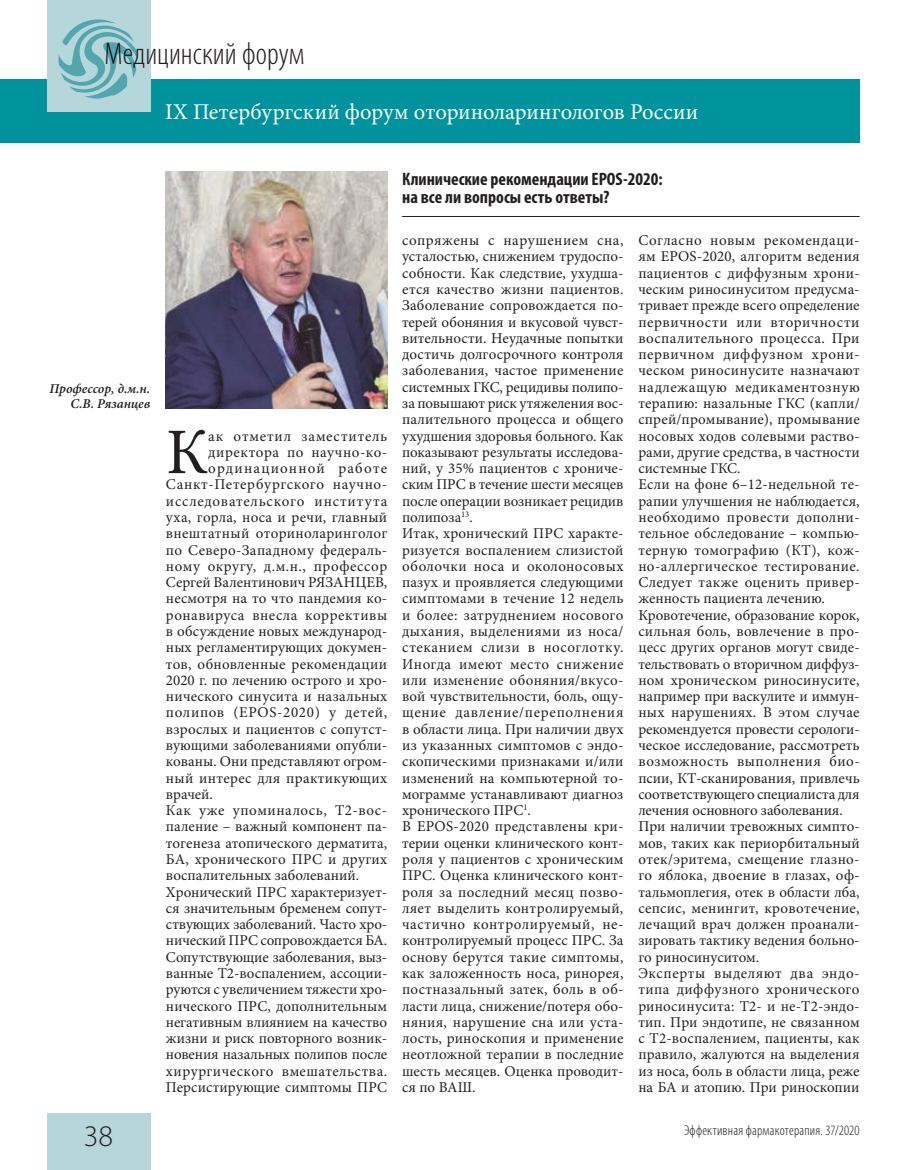
<style>
.page{position:relative;width:915px;height:1170px;background:#fff}
.page>*{position:absolute;margin:0;border:0;box-sizing:border-box;transform-origin:0 0}
.t1{font:65.1px "Minion Pro";color:#231f20}
.t2{font:300 condensed 31.5px "Myriad Pro";color:#231f20}
.t3{font:300 30px "Myriad Pro";color:#231f20}
.t4{font:22.5px "Minion Pro";letter-spacing:.005em;color:#fff}
.t5{font:700 condensed 18px/18px "Myriad Pro";color:#231f20}
.t6{font:15px/16.2px "Minion Pro";letter-spacing:.01em;color:#231f20}
.t7{font:15px "Minion Pro";letter-spacing:-.01em;color:#231f20}
.t8{font:15px "Minion Pro";letter-spacing:.035em;color:#231f20}
.t9{font:15px "Minion Pro";letter-spacing:.04em;color:#231f20}
.t10{font:15px "Minion Pro";letter-spacing:.03em;color:#231f20}
.t11{font:15px "Minion Pro";letter-spacing:.05em;color:#231f20}
.t12{font:15px "Minion Pro";letter-spacing:.045em;color:#231f20}
.t13{font:15px "Minion Pro";letter-spacing:.055em;color:#231f20}
.t14{font:15px "Minion Pro";letter-spacing:.08em;color:#231f20}
.t15{font:300 condensed 14.25px "Myriad Pro";letter-spacing:.015em;color:#231f20}
.t16{font:italic 600 13.5px/15px "Minion Pro";color:#231f20;text-align:right}
</style>
<div class="page">
<hr style="left:402px;top:216px;width:457px;height:1px;background:#231f20">
<img style="left:166px;top:172px;width:221px;height:236px">
<div style="left:0;top:79px;width:859px;height:64px;background:#00939d"></div>
<div style="left:47px;top:0;width:103px;height:111px;background:#b5d7db"></div>
<div style="left:47px;top:1113px;width:103px;height:56px;background:#b5d7db"></div>
<svg style="left:58px;top:19px;width:80px;height:80px"></svg>
<h2 class="t2" style="left:104px;top:35px;width:201px">Медицинский форум</h2>
<h3 class="t4" style="left:165px;top:96px;width:534px">IX Петербургский форум оториноларингологов России</h3>
<p class="t16" style="left:49px;top:381px;width:102px">Профессор, д.м.н.<br>С.В. Рязанцев</p>
<h3 class="t3" style="left:84px;top:1117px;width:31px">38</h3>
<h1 class="t1" style="left:166px;top:408px;width:44px">К</h1>
<p class="t13" style="left:208px;top:425px;width:180px">ак отметил заместитель</p>
<p class="t8" style="left:208px;top:442px;width:180px">директора по научно-ко-</p>
<p class="t14" style="left:208px;top:458px;width:180px">ординационной работе</p>
<p class="t9" style="left:166px;top:474px;width:223px">Санкт-Петербургского научно-</p>
<p class="t11" style="left:166px;top:491px;width:223px">исследовательского института</p>
<p class="t6" style="left:166px;top:509px;width:223px">уха, горла, носа и речи, главный</p>
<p class="t6" style="left:166px;top:525px;width:223px">внештатный оториноларинголог</p>
<p class="t6" style="left:166px;top:541px;width:223px">по Северо-Западному федераль-</p>
<p class="t9" style="left:166px;top:556px;width:223px">ному округу, д.м.н., профессор</p>
<p class="t6" style="left:166px;top:574px;width:223px">Сергей Валентинович РЯЗАНЦЕВ,</p>
<p class="t6" style="left:166px;top:590px;width:223px">несмотря на то что пандемия ко-</p>
<p class="t8" style="left:166px;top:604px;width:223px">ронавируса внесла коррективы</p>
<p class="t6" style="left:166px;top:623px;width:223px">в обсуждение новых международ-</p>
<p class="t6" style="left:166px;top:639px;width:223px">ных регламентирующих докумен-</p>
<p class="t6" style="left:166px;top:655px;width:223px">тов, обновленные рекомендации</p>
<p class="t6" style="left:166px;top:672px;width:223px">2020 г. по лечению острого и хро-</p>
<p class="t6" style="left:166px;top:688px;width:223px">нического синусита и назальных</p>
<p class="t12" style="left:166px;top:702px;width:223px">полипов (EPOS-2020) у детей,</p>
<p class="t6" style="left:166px;top:720px;width:223px">взрослых и пациентов с сопутст-</p>
<p class="t6" style="left:166px;top:737px;width:223px">вующими заболеваниями опубли-</p>
<p class="t6" style="left:166px;top:753px;width:223px">кованы. Они представляют огром-</p>
<p class="t6" style="left:166px;top:769px;width:223px">ный интерес для практикующих</p>
<p class="t6" style="left:166px;top:786px;width:49px">врачей.</p>
<p class="t8" style="left:166px;top:800px;width:223px">Как уже упоминалось, Т2-вос-</p>
<p class="t6" style="left:166px;top:818px;width:223px">паление – важный компонент па-</p>
<p class="t6" style="left:166px;top:834px;width:223px">тогенеза атопического дерматита,</p>
<p class="t6" style="left:166px;top:851px;width:223px">БА, хронического ПРС и других</p>
<p class="t6" style="left:166px;top:867px;width:195px">воспалительных заболеваний.</p>
<p class="t6" style="left:166px;top:883px;width:223px">Хронический ПРС характеризует-</p>
<p class="t6" style="left:166px;top:899px;width:223px">ся значительным бременем сопут-</p>
<p class="t7" style="left:166px;top:914px;width:223px">ствующих заболеваний. Часто хро-</p>
<p class="t7" style="left:166px;top:930px;width:223px">нический ПРС сопровождается БА.</p>
<p class="t7" style="left:166px;top:946px;width:223px">Сопутствующие заболевания, выз-</p>
<p class="t6" style="left:166px;top:965px;width:223px">ванные Т2-воспалением, ассоции-</p>
<p class="t7" style="left:166px;top:979px;width:223px">руются с увеличением тяжести хро-</p>
<p class="t6" style="left:166px;top:997px;width:223px">нического ПРС, дополнительным</p>
<p class="t7" style="left:166px;top:1011px;width:223px">негативным влиянием на качество</p>
<p class="t6" style="left:166px;top:1030px;width:223px">жизни и риск повторного возник-</p>
<p class="t7" style="left:166px;top:1044px;width:223px">новения назальных полипов после</p>
<p class="t10" style="left:166px;top:1060px;width:223px">хирургического вмешательства.</p>
<p class="t6" style="left:166px;top:1078px;width:223px">Персистирующие симптомы ПРС</p>
<p class="t5" style="left:402px;top:170px;width:262px">Клинические рекомендации EPOS-2020: на все ли вопросы есть ответы?</p>
<p class="t6" style="left:402px;top:232px;width:223px">сопряжены с нарушением сна, усталостью, снижением трудоспо&shy;собности. Как следствие, ухудша&shy;ется качество жизни пациентов.<br>Заболевание сопровождается по&shy;терей обоняния и вкусовой чувст&shy;вительности. Неудачные попытки достичь долгосрочного контроля заболевания, частое применение системных ГКС, рецидивы полипо&shy;за повышают риск утяжеления вос&shy;палительного процесса и общего ухудшения здоровья больного. Как показывают результаты исследова&shy;ний, у 35% пациентов с хрониче&shy;ским ПРС в течение шести месяцев после операции возникает рецидив полипоза<sup>13</sup>.<br>Итак, хронический ПРС характе&shy;ризуется воспалением слизистой оболочки носа и околоносовых пазух и проявляется следующими симптомами в течение 12 недель и более: затруднением носового дыхания, выделениями из носа/ стеканием слизи в носоглотку.<br>Иногда имеют место снижение или изменение обоняния/вкусо&shy;вой чувствительности, боль, ощу&shy;щение давление/переполнения в области лица. При наличии двух из указанных симптомов с эндо&shy;скопическими признаками и/или изменений на компьютерной то&shy;мограмме устанавливают диагноз хронического ПРС<sup>1</sup>.<br>В EPOS-2020 представлены кри&shy;терии оценки клинического конт&shy;роля у пациентов с хроническим<br>ПРС. Оценка клинического конт&shy;роля за последний месяц позво&shy;ляет выделить контролируемый, частично контролируемый, не&shy;контролируемый процесс ПРС. За основу берутся такие симптомы, как заложенность носа, ринорея, постназальный затек, боль в об&shy;ласти лица, снижение/потеря обо&shy;няния, нарушение сна или уста&shy;лость, риноскопия и применение неотложной терапии в последние шесть месяцев. Оценка проводит&shy;ся по ВАШ.</p>
<p class="t6" style="left:638px;top:232px;width:223px">Согласно новым рекомендаци&shy;ям EPOS-2020, алгоритм ведения пациентов с диффузным хрони&shy;ческим риносинуситом предусма&shy;тривает прежде всего определение первичности или вторичности воспалительного процесса. При первичном диффузном хрони&shy;ческом риносинусите назначают надлежащую медикаментозную терапию: назальные ГКС (капли/ спрей/промывание), промывание носовых ходов солевыми раство&shy;рами, другие средства, в частности системные ГКС.<br>Если на фоне 6–12-недельной те&shy;рапии улучшения не наблюдается, необходимо провести дополни&shy;тельное обследование – компью&shy;терную томографию (КТ), кож&shy;но-аллергическое тестирование.<br>Следует также оценить привер&shy;женность пациента лечению.<br>Кровотечение, образование корок, сильная боль, вовлечение в про&shy;цесс других органов могут свиде&shy;тельствовать о вторичном диффуз&shy;ном хроническом риносинусите, например при васкулите и иммун&shy;ных нарушениях. В этом случае рекомендуется провести серологи&shy;ческое исследование, рассмотреть возможность выполнения био&shy;псии, КТ-сканирования, привлечь соответствующего специалиста для лечения основного заболевания.<br>При наличии тревожных симпто&shy;мов, таких как периорбитальный отек/эритема, смещение глазно&shy;го яблока, двоение в глазах, оф&shy;тальмоплегия, отек в области лба, сепсис, менингит, кровотечение, лечащий врач должен проанали&shy;зировать тактику ведения больно&shy;го риносинуситом.<br>Эксперты выделяют два эндо&shy;типа диффузного хронического риносинусита: Т2- и не-Т2-эндо&shy;тип. При эндотипе, не связанном с Т2-воспалением, пациенты, как правило, жалуются на выделения из носа, боль в области лица, реже на БА и атопию. При риноскопии</p>
<p class="t15" style="left:683px;top:1121px;width:177px">Эффективная фармакотерапия. 37/2020</p>
</div>
